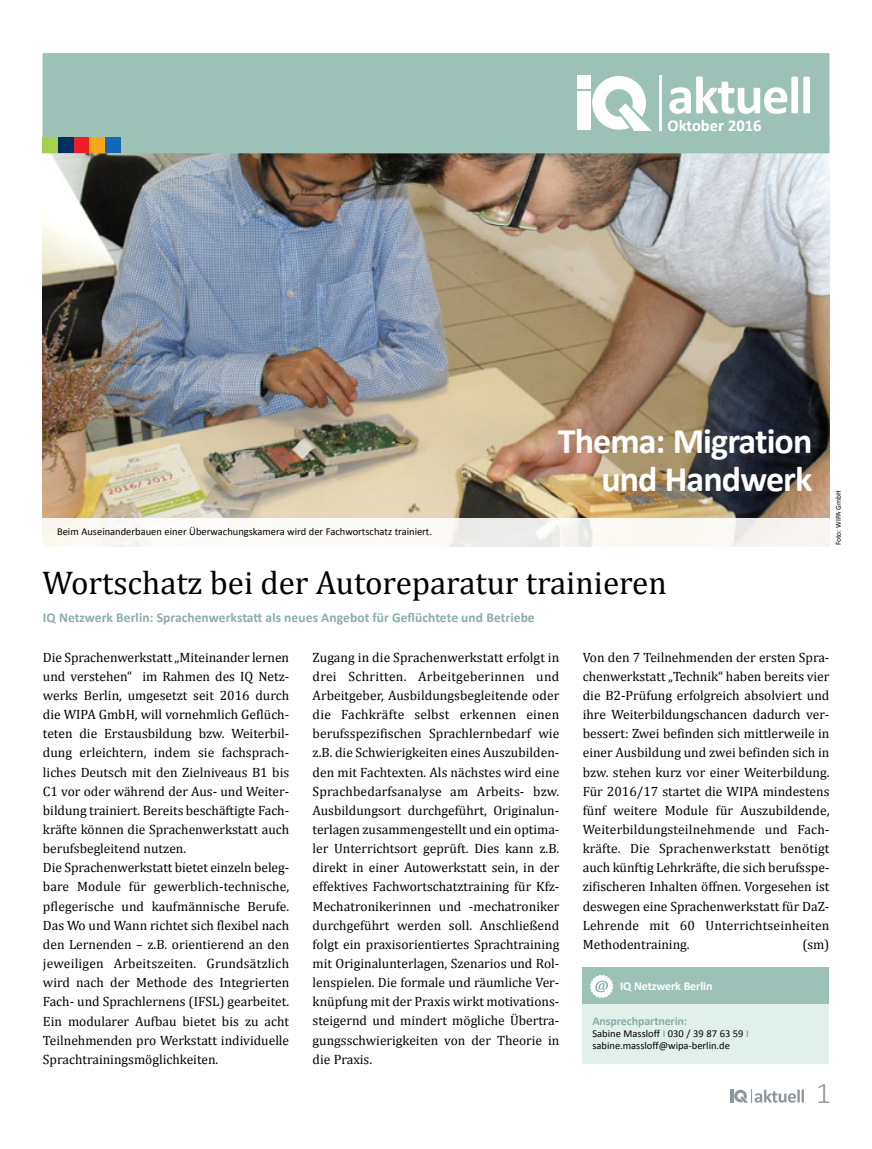
<style>
.page{position:relative;width:872px;height:1149px;background:#fff}
.page>*{position:absolute;margin:0;border:0;box-sizing:border-box;transform-origin:0 0}
.t1{font:700 54px "Calibri";letter-spacing:-.025em;color:#fff}
.t2{font:700 36px/37.5px "Calibri";letter-spacing:-.025em;color:#fff;text-align:right}
.t3{font:33px "Cambria";color:#000}
.t4{font:300 30px "Calibri";color:#8e979d}
.t5{font:700 16.5px "Calibri";color:#fff}
.t6{font:13.5px/19.2px "Cambria";color:#000;text-align:justify}
.t7{font:700 13.5px "Calibri";letter-spacing:.005em;color:#89adab}
.t8{font:700 12px "Calibri";letter-spacing:-.01em;color:#89adab}
.t9{font:700 12px "Calibri";letter-spacing:-.01em;color:#fff}
.t10{font:10.5px/12px "Calibri";color:#000}
.t11{font:7.5px "Calibri";color:#000}
.s1{color:#6a9096}
</style>
<div class="page">
<img style="left:43px;top:153px;width:786px;height:364px">
<div style="left:43px;top:53px;width:786px;height:100px;background:#9cc2b7"></div>
<div style="left:74px;top:137px;width:15px;height:16px;background:#ed1c29"></div>
<div style="left:43px;top:137px;width:15px;height:16px;background:#a5cf4d"></div>
<div style="left:89px;top:137px;width:16px;height:16px;background:#faa61a"></div>
<div style="left:105px;top:137px;width:16px;height:16px;background:#1268b3"></div>
<div style="left:58px;top:137px;width:16px;height:16px;background:#00305f"></div>
<svg style="left:730px;top:1089px;width:74px;height:13px"></svg>
<div style="left:577px;top:91px;width:13px;height:39px;background:#fff"></div>
<div style="left:577px;top:76px;width:13px;height:13px;background:#fff"></div>
<svg style="left:592px;top:76px;width:60px;height:55px"></svg>
<hr style="left:659px;top:75px;width:2px;height:56px;background:#fff">
<div style="left:582px;top:1002px;width:246px;height:61px;background:#e2f0ec"></div>
<div style="left:582px;top:966px;width:246px;height:36px;background:#9cc2b7"></div>
<svg style="left:590px;top:974px;width:23px;height:23px"></svg>
<svg style="left:42px;top:517px;width:788px;height:29px;fill:#fbf9f3"></svg>
<h1 class="t1" style="left:667px;top:61px;width:147px">aktuell</h1>
<p class="t5" style="left:667px;top:115px;width:96px">Oktober 2016</p>
<p class="t10" style="left:57px;top:525px;width:376px">Beim Auseinanderbauen einer Überwachungskamera wird der Fachwortschatz trainiert.</p>
<h2 class="t2" style="left:558px;top:422px;width:256px">Thema: Migration und Handwerk</h2>
<h3 class="t3" style="left:43px;top:563px;width:626px">Wortschatz bei der Autoreparatur trainieren</h3>
<p class="t7" style="left:43px;top:608px;width:493px">IQ Netzwerk Berlin: Sprachenwerkstatt als neues Angebot für Geflüchtete und Betriebe</p>
<p class="t11" style="left:833px;top:545px;width:56px;rotate:-90deg">Foto: WIPA GmbH</p>
<p class="t6" style="left:43px;top:647px;width:248px;text-align:left">Die Sprachenwerkstatt „Miteinander lernen und verstehen“ im Rahmen des IQ Netz&shy;werks Berlin, umgesetzt seit 2016 durch die WIPA GmbH, will vornehmlich Geflüch&shy;teten die Erstausbildung bzw. Weiterbil&shy;dung erleichtern, indem sie fachsprach&shy;liches Deutsch mit den Zielniveaus B1 bis C1 vor oder während der Aus- und Weiter&shy;bildung trainiert. Bereits beschäftigte Fach&shy;kräfte können die Sprachenwerkstatt auch berufsbegleitend nutzen.<br>Die Sprachenwerkstatt bietet einzeln beleg&shy;bare Module für gewerblich-technische, pflegerische und kaufmännische Berufe.<br>Das Wo und Wann richtet sich flexibel nach den Lernenden – z.B. orientierend an den jeweiligen Arbeitszeiten. Grundsätzlich wird nach der Methode des Integrierten Fach- und Sprachlernens (IFSL) gearbeitet.<br>Ein modularer Aufbau bietet bis zu acht Teilnehmenden pro Werkstatt individuelle Sprachtrainingsmöglichkeiten.</p>
<p class="t6" style="left:313px;top:647px;width:248px">Zugang in die Sprachenwerkstatt erfolgt in drei Schritten. Arbeitgeberinnen und Arbeitgeber, Ausbildungsbegleitende oder die Fachkräfte selbst erkennen einen berufsspezifischen Sprachlernbedarf wie z.B. die Schwierigkeiten eines Auszubilden&shy;den mit Fachtexten. Als nächstes wird eine Sprachbedarfsanalyse am Arbeits- bzw.<br>Ausbildungsort durchgeführt, Originalun&shy;terlagen zusammengestellt und ein optima&shy;ler Unterrichtsort geprüft. Dies kann z.B. direkt in einer Autowerkstatt sein, in der effektives Fachwortschatztraining für Kfz-Mechatronikerinnen und -mechatroniker durchgeführt werden soll. Anschließend folgt ein praxisorientiertes Sprachtraining mit Originalunterlagen, Szenarios und Rol&shy;lenspielen. Die formale und räumliche Ver&shy;knüpfung mit der Praxis wirkt motivations&shy;steigernd und mindert mögliche Übertra&shy;gungsschwierigkeiten von der Theorie in die Praxis.</p>
<p class="t6" style="left:583px;top:647px;width:248px">Von den 7 Teilnehmenden der ersten Spra&shy;chenwerkstatt „Technik“ haben bereits vier die B2-Prüfung erfolgreich absolviert und ihre Weiterbildungschancen dadurch ver&shy;bessert: Zwei befinden sich mittlerweile in einer Ausbildung und zwei befinden sich in bzw. stehen kurz vor einer Weiterbildung.<br>Für 2016/17 startet die WIPA mindestens fünf weitere Module für Auszubildende, Weiterbildungsteilnehmende und Fach&shy;kräfte. Die Sprachenwerkstatt benötigt auch künftig Lehrkräfte, die sich berufsspe&shy;zifischeren Inhalten öffnen. Vorgesehen ist deswegen eine Sprachenwerkstatt für DaZ-Lehrende mit 60 Unterrichtseinheiten Methodentraining.</p>
<p class="t6" style="left:802px;top:934px;width:29px">(sm)</p>
<p class="t9" style="left:620px;top:977px;width:94px">IQ Netzwerk Berlin</p>
<p class="t8" style="left:592px;top:1012px;width:96px">Ansprechpartnerin:</p>
<p class="t10" style="left:592px;top:1027px;width:158px">Sabine Massloff <span class="s1">I</span> 030 / 39 87 63 59 <span class="s1">I </span>sabine.massloff@wipa-berlin.de</p>
<h3 class="t4" style="left:816px;top:1073px;width:17px">1</h3>
</div>
